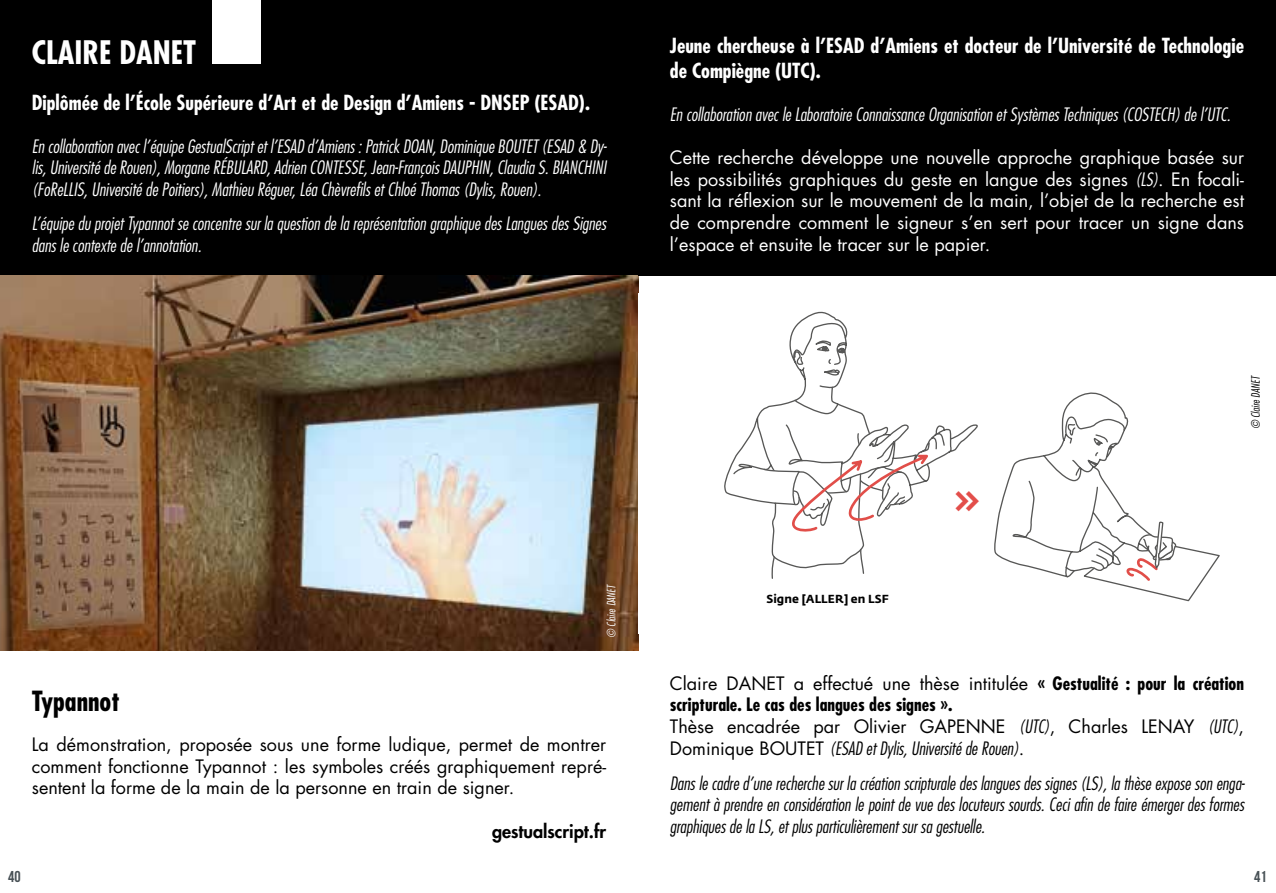
<style>
.page{position:relative;width:1276px;height:893px;background:#fff}
.page>*{position:absolute;margin:0;border:0;box-sizing:border-box;transform-origin:0 0}
.t1{font:700 34.65px "Euclid BP";color:#e34e4a}
.t2{font:700 condensed 31.5px "Futura Std";color:#fff}
.t3{font:700 condensed 27px "Futura Std";color:#000}
.t4{font:700 condensed 20.25px/24.3px "Futura Std";color:#fff}
.t5{font:italic 300 condensed 18px/21.6px "Futura Std";color:#fff;text-align:justify}
.t6{font:18px/21.6px "Futura Std";color:#000;text-align:justify}
.t7{font:18px/21.6px "Futura Std";color:#fff;text-align:justify}
.t8{font:italic 300 condensed 18px/21.6px "Futura Std";color:#000;text-align:justify}
.t9{font:800 18px "Futura Std";color:#000}
.t10{font:700 15.75px "Bebas Neue";color:#485156}
.t11{font:700 11.47px "Fedra Sans Std";color:#000}
.t12{font:italic 300 condensed 11.25px "Futura Std";color:#fff}
.t13{font:italic 300 condensed 11.25px "Futura Std";color:#000}
.s1{font-weight:300;font-style:italic;font-stretch:condensed}
.s2{font-weight:700;font-stretch:condensed}
</style>
<div class="page">
<div style="left:0;top:0;width:675px;height:276px;background:#000"></div>
<img style="left:0;top:276px;width:638px;height:375px">
<div style="left:212px;top:0;width:48px;height:63px;background:#fff"></div>
<div style="left:638px;top:0;width:638px;height:276px;background:#000"></div>
<svg style="left:724px;top:311px;width:143px;height:237px"></svg>
<svg style="left:762px;top:423px;width:216px;height:113px"></svg>
<svg style="left:823px;top:347px;width:3px;height:4px"></svg>
<svg style="left:840px;top:349px;width:3px;height:4px"></svg>
<svg style="left:771px;top:548px;width:94px;height:31px"></svg>
<svg style="left:994px;top:392px;width:226px;height:210px"></svg>
<h2 class="t2" style="left:32px;top:32px;width:166px">CLAIRE DANET</h2>
<p class="t4" style="left:32px;top:90px;width:559px">Diplômée de l’École Supérieure d’Art et de Design d’Amiens - DNSEP (ESAD).</p>
<p class="t5" style="left:32px;top:136px;width:577px">En collaboration avec l’équipe GestualScript et l’ESAD d’Amiens : Patrick DOAN, Dominique BOUTET (ESAD &amp; Dy&shy;lis, Université de Rouen), Morgane RÉBULARD, Adrien CONTESSE, Jean-François DAUPHIN, Claudia S. BIANCHINI (FoReLLIS, Université de Poitiers), Mathieu Réguer, Léa Chèvrefils et Chloé Thomas (Dylis, Rouen).</p>
<p class="t5" style="left:32px;top:213px;width:576px">L’équipe du projet Typannot se concentre sur la question de la représentation graphique des Langues des Signes dans le contexte de l’annotation.</p>
<p class="t12" style="left:604px;top:638px;width:55px;rotate:-90deg">© Claire DANET</p>
<h3 class="t3" style="left:32px;top:684px;width:89px">Typannot</h3>
<p class="t6" style="left:32px;top:734px;width:576px">La démonstration, proposée sous une forme ludique, permet de montrer comment fonctionne Typannot : les symboles créés graphiquement repré&shy;sentent la forme de la main de la personne en train de signer.</p>
<p class="t9" style="left:492px;top:820px;width:116px">gestualscript.fr</p>
<p class="t4" style="left:670px;top:34px;width:576px">Jeune chercheuse à l’ESAD d’Amiens et docteur de l’Université de Technologie de Compiègne (UTC).</p>
<p class="t5" style="left:670px;top:104px;width:562px">En collaboration avec le Laboratoire Connaissance Organisation et Systèmes Techniques (COSTECH) de l’UTC.</p>
<p class="t7" style="left:670px;top:147px;width:576px">Cette recherche développe une nouvelle approche graphique basée sur les possibilités graphiques du geste en langue des signes <span class="s1">(LS)</span>. En focali&shy;sant la réflexion sur le mouvement de la main, l’objet de la recherche est de comprendre comment le signeur s’en sert pour tracer un signe dans l’espace et ensuite le tracer sur le papier.</p>
<p class="t11" style="left:766px;top:592px;width:124px">Signe [ALLER] en LSF</p>
<h1 class="t1" style="left:954px;top:476px;width:27px">&gt;&gt;</h1>
<p class="t13" style="left:1249px;top:429px;width:55px;rotate:-90deg">© Claire DANET</p>
<p class="t6" style="left:670px;top:672px;width:576px;text-align:left">Claire DANET a effectué une thèse intitulée <span class="s2">« Gestualité : pour la création scripturale. Le cas des langues des signes ».<br></span>Thèse encadrée par Olivier GAPENNE <span class="s1">(UTC)</span>, Charles LENAY <span class="s1">(UTC)</span>, Dominique BOUTET <span class="s1">(ESAD et Dylis, Université de Rouen)</span>.</p>
<p class="t8" style="left:670px;top:773px;width:577px">Dans le cadre d’une recherche sur la création scripturale des langues des signes (LS), la thèse expose son enga&shy;gement à prendre en considération le point de vue des locuteurs sourds. Ceci afin de faire émerger des formes graphiques de la LS, et plus particulièrement sur sa gestuelle.</p>
<p class="t10" style="left:8px;top:868px;width:14px">40</p>
<p class="t10" style="left:1254px;top:868px;width:14px">41</p>
</div>
